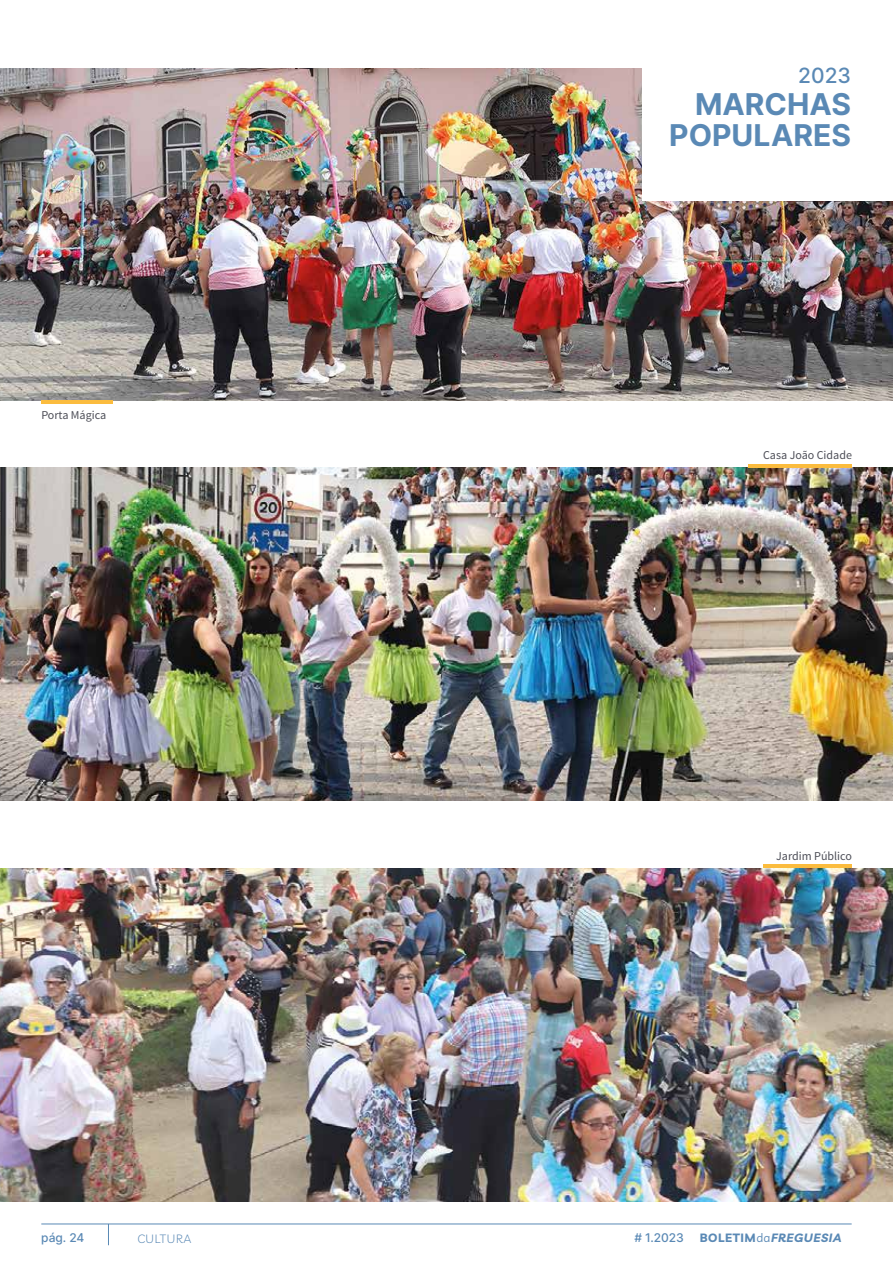
<style>
.page{position:relative;width:893px;height:1263px;background:#fff}
.page>*{position:absolute;margin:0;border:0;box-sizing:border-box;transform-origin:0 0}
.t1{font:700 30px/31.5px "Inter";color:#5a89b5;text-align:right}
.t2{font:500 21px "Inter";color:#5a89b5}
.t3{font:12px "Source Sans Pro";color:#4d4e57}
.t4{font:italic 700 12px "Livvic";letter-spacing:.05em;color:#5a89b5}
.t5{font:12px "Inter";color:#5a89b5}
.t6{font:300 12px "Livvic";letter-spacing:.05em;color:#5a89b5}
.s1{font-style:normal}
.s2{font-weight:400;font-style:normal}
</style>
<div class="page">
<img style="left:0;top:69px;width:893px;height:331px">
<img style="left:0;top:467px;width:893px;height:333px">
<img style="left:0;top:869px;width:893px;height:332px">
<hr style="left:41px;top:400px;width:72px;height:4px;background:#fbbc3e">
<hr style="left:748px;top:464px;width:104px;height:4px;background:#fbbc3e">
<hr style="left:764px;top:865px;width:88px;height:3px;background:#fbbc3e">
<div style="left:642px;top:0;width:251px;height:200px;background:#fff"></div>
<svg style="left:108px;top:1224px;width:1px;height:21px"></svg>
<hr style="left:41px;top:1223px;width:811px;height:1px;background:#5a89b5">
<p class="t3" style="left:41px;top:407px;width:66px">Porta Mágica</p>
<h2 class="t2" style="left:798px;top:60px;width:54px">2023</h2>
<h1 class="t1" style="left:669px;top:87px;width:183px">MARCHAS<br>POPULARES</h1>
<p class="t3" style="left:763px;top:448px;width:90px">Casa João Cidade</p>
<p class="t3" style="left:776px;top:849px;width:77px">Jardim Público</p>
<p class="t5" style="left:41px;top:1229px;width:45px">pág. 24</p>
<p class="t6" style="left:137px;top:1230px;width:56px">CULTURA</p>
<p class="t5" style="left:634px;top:1229px;width:51px"># 1.2023</p>
<p class="t4" style="left:700px;top:1229px;width:143px"><span class="s1">BOLETIM</span><span class="s2">da</span>FREGUESIA</p>
</div>
